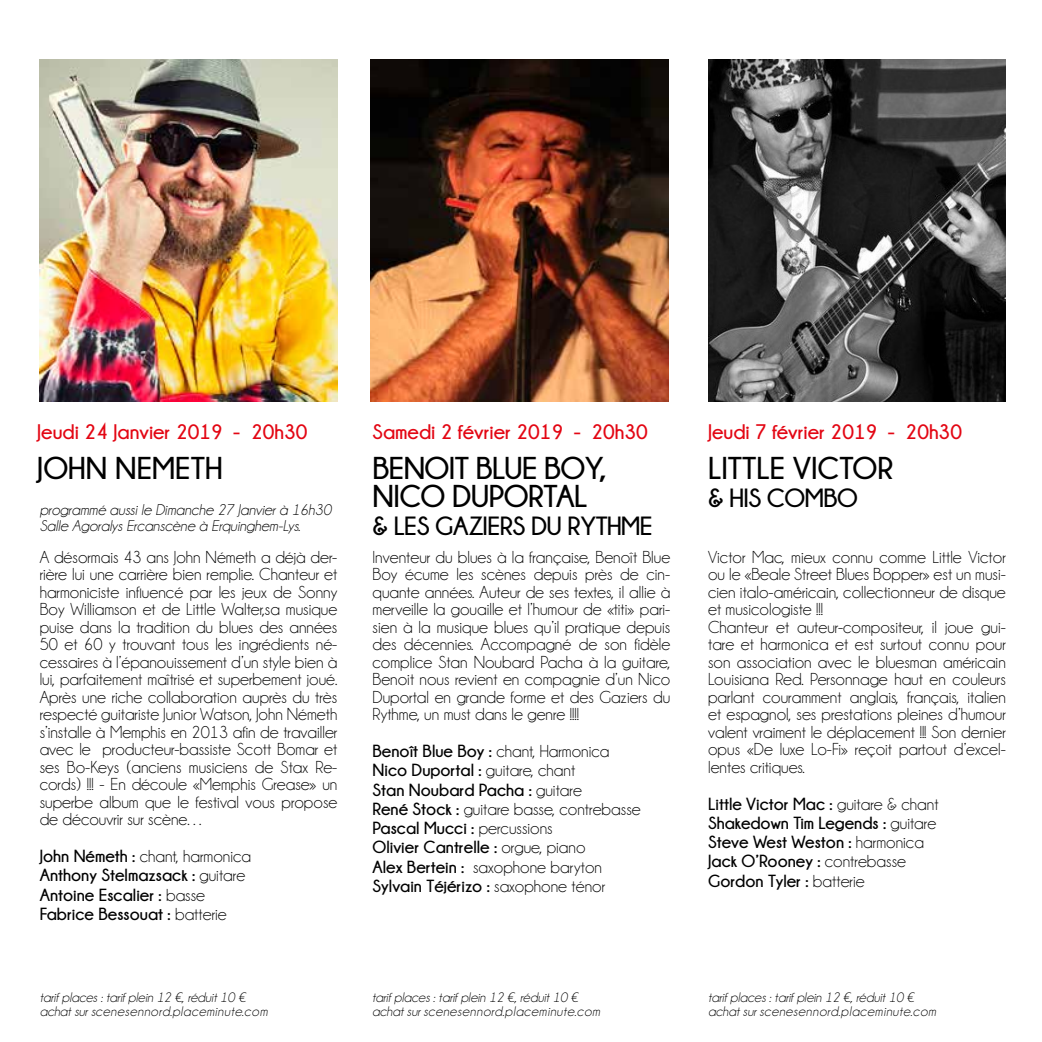
<style>
.page{position:relative;width:1042px;height:1042px;background:#fff}
.page>*{position:absolute;margin:0;border:0;box-sizing:border-box;transform-origin:0 0}
.t1{font:700 31.5px/28px "Champagne&Limousines";letter-spacing:-.02em;color:#000}
.t2{font:700 31.5px "Champagne&Limousines";color:#000}
.t3{font:700 26.25px "Champagne&Limousines";letter-spacing:-.02em;color:#000}
.t4{font:700 21px "Champagne&Limousines";color:#e30613}
.t5{font:17.5px/17.5px "Champagne&Limousines";color:#000;text-align:justify}
.t6{font:700 17.5px/19.2px "Champagne&Limousines";color:#000}
.t7{font:italic 15.75px/15.8px "Champagne&Limousines";color:#000}
.t8{font:italic 14px/14px "Champagne&Limousines";color:#000}
.s1{font-weight:400}
</style>
<div class="page">
<img style="left:40px;top:60px;width:297px;height:342px">
<img style="left:371px;top:60px;width:297px;height:342px">
<img style="left:708px;top:60px;width:298px;height:342px">
<p class="t4" style="left:37px;top:420px;width:272px">Jeudi 24 Janvier 2019 - 20h30</p>
<p class="t4" style="left:372px;top:420px;width:277px">Samedi 2 février 2019 - 20h30</p>
<p class="t4" style="left:708px;top:420px;width:255px">Jeudi 7 février 2019 - 20h30</p>
<h1 class="t2" style="left:37px;top:450px;width:187px">JOHN NEMETH</h1>
<h1 class="t1" style="left:372px;top:453px;width:236px">BENOIT BLUE BOY,<br>NICO DUPORTAL</h1>
<h2 class="t3" style="left:372px;top:511px;width:282px">&amp; LES GAZIERS DU RYTHME</h2>
<p class="t7" style="left:40px;top:502px;width:293px">programmé aussi le Dimanche 27 Janvier à 16h30<br>Salle Agoralys Ercanscène à Erquinghem-Lys.</p>
<p class="t5" style="left:40px;top:548px;width:299px">A désormais 43 ans John Németh a déjà der&shy;rière lui une carrière bien remplie. Chanteur et harmoniciste influencé par les jeux de Sonny Boy Williamson et de Little Walter,sa musique puise dans la tradition du blues des années 50 et 60 y trouvant tous les ingrédients né&shy;cessaires à l’épanouissement d’un style bien à lui, parfaitement maîtrisé et superbement joué.<br>Après une riche collaboration auprès du très respecté guitariste Junior Watson, John Németh s’installe à Memphis en 2013 afin de travailler avec le producteur-bassiste Scott Bomar et ses Bo-Keys (anciens musiciens de Stax Re&shy;cords) !!! - En découle «Memphis Grease» un superbe album que le festival vous propose de découvrir sur scène…</p>
<p class="t6" style="left:40px;top:846px;width:213px">John Németh : <span class="s1">chant, harmonica<br></span>Anthony Stelmazsack : <span class="s1">guitare<br></span>Antoine Escalier : <span class="s1">basse<br></span>Fabrice Bessouat : <span class="s1">batterie</span></p>
<p class="t5" style="left:372px;top:548px;width:299px">Inventeur du blues à la française, Benoît Blue Boy écume les scènes depuis près de cin&shy;quante années. Auteur de ses textes, il allie à merveille la gouaille et l’humour de «titi» pari&shy;sien à la musique blues qu’il pratique depuis des décennies. Accompagné de son fidèle complice Stan Noubard Pacha à la guitare, Benoit nous revient en compagnie d’un Nico Duportal en grande forme et des Gaziers du Rythme, un must dans le genre !!!!</p>
<p class="t6" style="left:372px;top:741px;width:270px">Benoît Blue Boy : <span class="s1">chant, Harmonica<br></span>Nico Duportal : <span class="s1">guitare, chant<br></span>Stan Noubard Pacha : <span class="s1">guitare<br></span>René Stock : <span class="s1">guitare basse, contrebasse<br></span>Pascal Mucci : <span class="s1">percussions<br></span>Olivier Cantrelle : <span class="s1">orgue, piano<br></span>Alex Bertein : <span class="s1">saxophone baryton<br></span>Sylvain Téjérizo : <span class="s1">saxophone ténor</span></p>
<h1 class="t2" style="left:708px;top:450px;width:187px">LITTLE VICTOR</h1>
<h2 class="t3" style="left:708px;top:483px;width:151px">&amp; HIS COMBO</h2>
<p class="t5" style="left:708px;top:548px;width:299px;text-align:left">Victor Mac, mieux connu comme Little Victor ou le «Beale Street Blues Bopper» est un musi&shy;cien italo-américain, collectionneur de disque et musicologiste !!!<br>Chanteur et auteur-compositeur, il joue gui&shy;tare et harmonica et est surtout connu pour son association avec le bluesman américain Louisiana Red. Personnage haut en couleurs parlant couramment anglais, français, italien et espagnol, ses prestations pleines d’humour valent vraiment le déplacement !!! Son dernier opus «De luxe Lo-Fi» reçoit partout d’excel&shy;lentes critiques.</p>
<p class="t6" style="left:708px;top:794px;width:232px">Little Victor Mac : <span class="s1">guitare &amp; chant<br></span>Shakedown Tim Legends : <span class="s1">guitare<br></span>Steve West Weston : <span class="s1">harmonica<br></span>Jack O’Rooney : <span class="s1">contrebasse<br></span>Gordon Tyler : <span class="s1">batterie</span></p>
<p class="t8" style="left:40px;top:990px;width:229px">tarif places : tarif plein 12 €, réduit 10 € achat sur scenesennord.placeminute.com</p>
<p class="t8" style="left:372px;top:990px;width:229px">tarif places : tarif plein 12 €, réduit 10 € achat sur scenesennord.placeminute.com</p>
<p class="t8" style="left:708px;top:990px;width:229px">tarif places : tarif plein 12 €, réduit 10 € achat sur scenesennord.placeminute.com</p>
</div>
